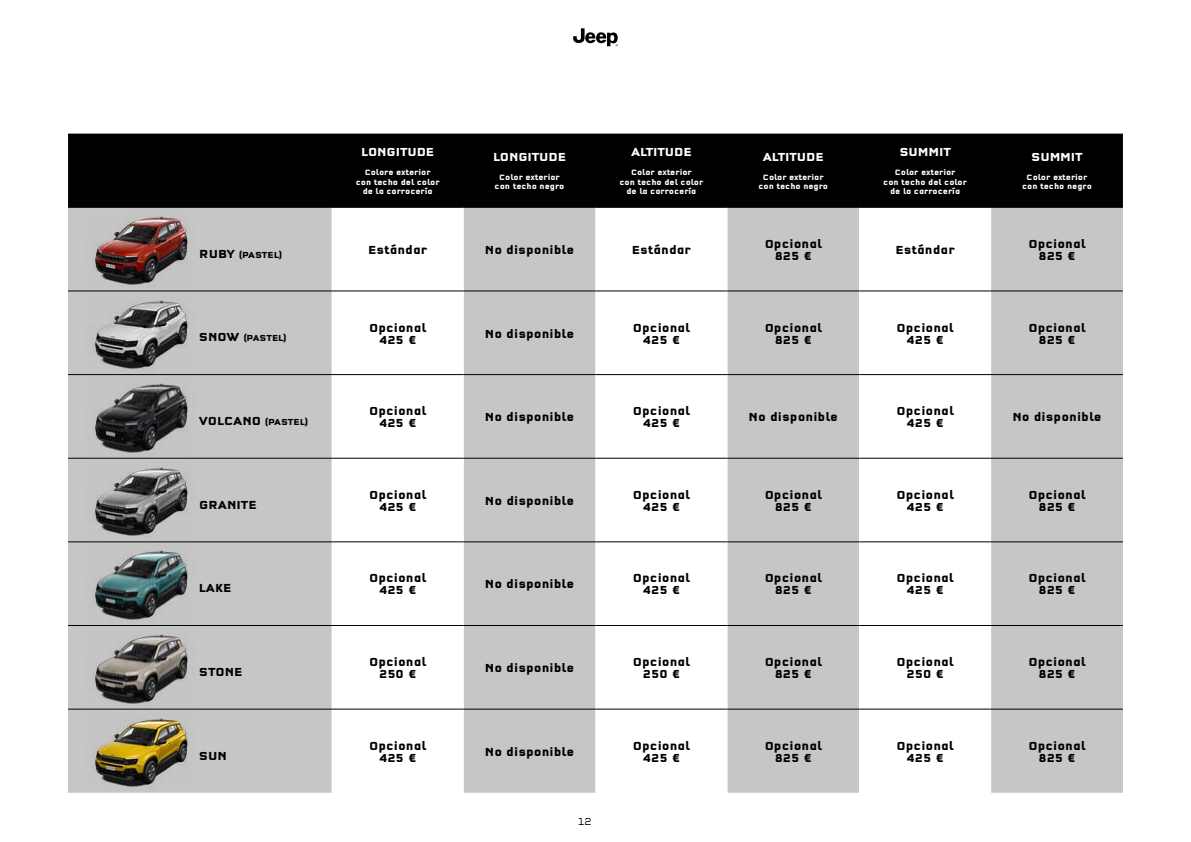
<style>
.page{position:relative;width:1191px;height:842px;background:#fff}
.page>*{position:absolute;margin:0;border:0;box-sizing:border-box;transform-origin:0 0}
.t1{font:700 condensed 12px/12px "Q Type Offc";color:#000;text-align:center}
.t2{font:700 condensed 12px "Q Type Offc";letter-spacing:-.01em;color:#fff}
.t3{font:300 condensed 10.4px "Q Type Offc";color:#000}
.t4{font:700 condensed 9px "Q Type Offc";color:#000}
.t5{font:700 condensed 8px/9.6px "Q Type Offc";letter-spacing:-.01em;color:#fff;text-align:center}
.s1{font-size:12px}
</style>
<div class="page">
<svg style="left:573px;top:28px;width:45px;height:18px"></svg>
<div style="left:68px;top:134px;width:1055px;height:73px;background:#000"></div>
<div style="left:68px;top:208px;width:1055px;height:585px;background:#c6c6c6"></div>
<svg style="left:332px;top:208px;width:659px;height:585px"></svg>
<hr style="left:68px;top:291px;width:264px;height:1px;background:#000">
<hr style="left:332px;top:291px;width:131px;height:1px;background:#000">
<hr style="left:595px;top:291px;width:132px;height:1px;background:#000">
<hr style="left:859px;top:291px;width:132px;height:1px;background:#000">
<hr style="left:68px;top:374px;width:264px;height:1px;background:#000">
<hr style="left:332px;top:374px;width:131px;height:1px;background:#000">
<hr style="left:595px;top:374px;width:132px;height:1px;background:#000">
<hr style="left:859px;top:374px;width:132px;height:1px;background:#000">
<hr style="left:332px;top:458px;width:131px;height:1px;background:#000">
<hr style="left:595px;top:458px;width:132px;height:1px;background:#000">
<hr style="left:859px;top:458px;width:132px;height:1px;background:#000">
<hr style="left:68px;top:541px;width:264px;height:1px;background:#000">
<hr style="left:332px;top:541px;width:131px;height:1px;background:#000">
<hr style="left:595px;top:541px;width:132px;height:1px;background:#000">
<hr style="left:859px;top:541px;width:132px;height:1px;background:#000">
<hr style="left:68px;top:625px;width:264px;height:1px;background:#000">
<hr style="left:332px;top:625px;width:131px;height:1px;background:#000">
<hr style="left:595px;top:625px;width:132px;height:1px;background:#000">
<hr style="left:859px;top:625px;width:132px;height:1px;background:#000">
<hr style="left:68px;top:709px;width:264px;height:1px;background:#000">
<hr style="left:332px;top:709px;width:131px;height:1px;background:#000">
<hr style="left:595px;top:709px;width:132px;height:1px;background:#000">
<hr style="left:859px;top:709px;width:132px;height:1px;background:#000">
<hr style="left:68px;top:207px;width:264px;height:1px;background:#000">
<hr style="left:332px;top:207px;width:131px;height:1px;background:#000">
<hr style="left:595px;top:207px;width:132px;height:1px;background:#000">
<hr style="left:859px;top:207px;width:132px;height:1px;background:#000">
<hr style="left:68px;top:458px;width:264px;height:1px;background:#000">
<hr style="left:463px;top:207px;width:132px;height:1px;background:#000">
<hr style="left:463px;top:291px;width:132px;height:1px;background:#000">
<hr style="left:463px;top:374px;width:132px;height:1px;background:#000">
<hr style="left:463px;top:458px;width:132px;height:1px;background:#000">
<hr style="left:463px;top:541px;width:132px;height:1px;background:#000">
<hr style="left:463px;top:625px;width:132px;height:1px;background:#000">
<hr style="left:463px;top:709px;width:132px;height:1px;background:#000">
<hr style="left:727px;top:207px;width:132px;height:1px;background:#000">
<hr style="left:727px;top:291px;width:132px;height:1px;background:#000">
<hr style="left:727px;top:374px;width:132px;height:1px;background:#000">
<hr style="left:727px;top:458px;width:132px;height:1px;background:#000">
<hr style="left:727px;top:541px;width:132px;height:1px;background:#000">
<hr style="left:727px;top:625px;width:132px;height:1px;background:#000">
<hr style="left:727px;top:709px;width:132px;height:1px;background:#000">
<hr style="left:991px;top:207px;width:132px;height:1px;background:#000">
<hr style="left:991px;top:291px;width:132px;height:1px;background:#000">
<hr style="left:991px;top:374px;width:132px;height:1px;background:#000">
<hr style="left:991px;top:458px;width:132px;height:1px;background:#000">
<hr style="left:991px;top:541px;width:132px;height:1px;background:#000">
<hr style="left:991px;top:625px;width:132px;height:1px;background:#000">
<hr style="left:991px;top:709px;width:132px;height:1px;background:#000">
<img style="left:85px;top:209px;width:111px;height:80px">
<img style="left:85px;top:293px;width:111px;height:79px">
<img style="left:85px;top:377px;width:111px;height:79px">
<img style="left:85px;top:460px;width:111px;height:80px">
<img style="left:85px;top:544px;width:111px;height:79px">
<img style="left:85px;top:628px;width:111px;height:79px">
<img style="left:85px;top:711px;width:111px;height:80px">
<p class="t4" style="left:199px;top:249px;width:84px"><span class="s1">RUBY</span> (PASTEL)</p>
<p class="t2" style="left:361px;top:145px;width:75px">LONGITUDE</p>
<p class="t5" style="left:356px;top:168px;width:85px">Colore exterior<br>con techo del color de la carrocería</p>
<p class="t2" style="left:493px;top:149px;width:75px">LONGITUDE</p>
<p class="t5" style="left:494px;top:172px;width:71px">Color exterior con techo negro</p>
<p class="t2" style="left:631px;top:145px;width:62px">ALTITUDE</p>
<p class="t5" style="left:619px;top:168px;width:85px">Color exterior<br>con techo del color de la carrocería</p>
<p class="t2" style="left:763px;top:149px;width:62px">ALTITUDE</p>
<p class="t5" style="left:758px;top:172px;width:71px">Color exterior con techo negro</p>
<p class="t2" style="left:899px;top:145px;width:53px">SUMMIT</p>
<p class="t5" style="left:883px;top:168px;width:85px">Color exterior<br>con techo del color de la carrocería</p>
<p class="t2" style="left:1031px;top:149px;width:53px">SUMMIT</p>
<p class="t5" style="left:1022px;top:172px;width:71px">Color exterior con techo negro</p>
<p class="t1" style="left:368px;top:244px;width:61px">Estándar</p>
<p class="t1" style="left:485px;top:244px;width:91px">No disponible</p>
<p class="t1" style="left:631px;top:244px;width:61px">Estándar</p>
<p class="t1" style="left:764px;top:238px;width:59px">Opcional<br>825 €</p>
<p class="t1" style="left:895px;top:244px;width:61px">Estándar</p>
<p class="t1" style="left:1028px;top:238px;width:59px">Opcional<br>825 €</p>
<p class="t4" style="left:199px;top:333px;width:89px"><span class="s1">SNOW</span> (PASTEL)</p>
<p class="t1" style="left:369px;top:322px;width:59px">Opcional<br>425 €</p>
<p class="t1" style="left:485px;top:328px;width:91px">No disponible</p>
<p class="t1" style="left:633px;top:322px;width:59px">Opcional<br>425 €</p>
<p class="t1" style="left:764px;top:322px;width:59px">Opcional<br>825 €</p>
<p class="t1" style="left:896px;top:322px;width:59px">Opcional<br>425 €</p>
<p class="t1" style="left:1028px;top:322px;width:59px">Opcional<br>825 €</p>
<p class="t4" style="left:199px;top:417px;width:111px"><span class="s1">VOLCANO</span> (PASTEL)</p>
<p class="t1" style="left:369px;top:405px;width:59px">Opcional<br>425 €</p>
<p class="t1" style="left:485px;top:411px;width:91px">No disponible</p>
<p class="t1" style="left:633px;top:405px;width:59px">Opcional<br>425 €</p>
<p class="t1" style="left:748px;top:411px;width:91px">No disponible</p>
<p class="t1" style="left:896px;top:405px;width:59px">Opcional<br>425 €</p>
<p class="t1" style="left:1012px;top:411px;width:91px">No disponible</p>
<p class="t1" style="left:199px;top:499px;width:59px">GRANITE</p>
<p class="t1" style="left:369px;top:489px;width:59px">Opcional<br>425 €</p>
<p class="t1" style="left:485px;top:495px;width:91px">No disponible</p>
<p class="t1" style="left:633px;top:489px;width:59px">Opcional<br>425 €</p>
<p class="t1" style="left:764px;top:489px;width:59px">Opcional<br>825 €</p>
<p class="t1" style="left:896px;top:489px;width:59px">Opcional<br>425 €</p>
<p class="t1" style="left:1028px;top:489px;width:59px">Opcional<br>825 €</p>
<p class="t1" style="left:199px;top:582px;width:34px">LAKE</p>
<p class="t1" style="left:369px;top:572px;width:59px">Opcional<br>425 €</p>
<p class="t1" style="left:485px;top:578px;width:91px">No disponible</p>
<p class="t1" style="left:633px;top:572px;width:59px">Opcional<br>425 €</p>
<p class="t1" style="left:764px;top:572px;width:59px">Opcional<br>825 €</p>
<p class="t1" style="left:896px;top:572px;width:59px">Opcional<br>425 €</p>
<p class="t1" style="left:1028px;top:572px;width:59px">Opcional<br>825 €</p>
<p class="t1" style="left:199px;top:666px;width:45px">STONE</p>
<p class="t1" style="left:369px;top:656px;width:59px">Opcional<br>250 €</p>
<p class="t1" style="left:485px;top:662px;width:91px">No disponible</p>
<p class="t1" style="left:633px;top:656px;width:59px">Opcional<br>250 €</p>
<p class="t1" style="left:764px;top:656px;width:59px">Opcional<br>825 €</p>
<p class="t1" style="left:896px;top:656px;width:59px">Opcional<br>250 €</p>
<p class="t1" style="left:1028px;top:656px;width:59px">Opcional<br>825 €</p>
<p class="t1" style="left:199px;top:750px;width:30px">SUN</p>
<p class="t1" style="left:369px;top:740px;width:59px">Opcional<br>425 €</p>
<p class="t1" style="left:485px;top:746px;width:91px">No disponible</p>
<p class="t1" style="left:633px;top:740px;width:59px">Opcional<br>425 €</p>
<p class="t1" style="left:764px;top:740px;width:59px">Opcional<br>825 €</p>
<p class="t1" style="left:896px;top:740px;width:59px">Opcional<br>425 €</p>
<p class="t1" style="left:1028px;top:740px;width:59px">Opcional<br>825 €</p>
<p class="t3" style="left:578px;top:815px;width:15px">12</p>
</div>
